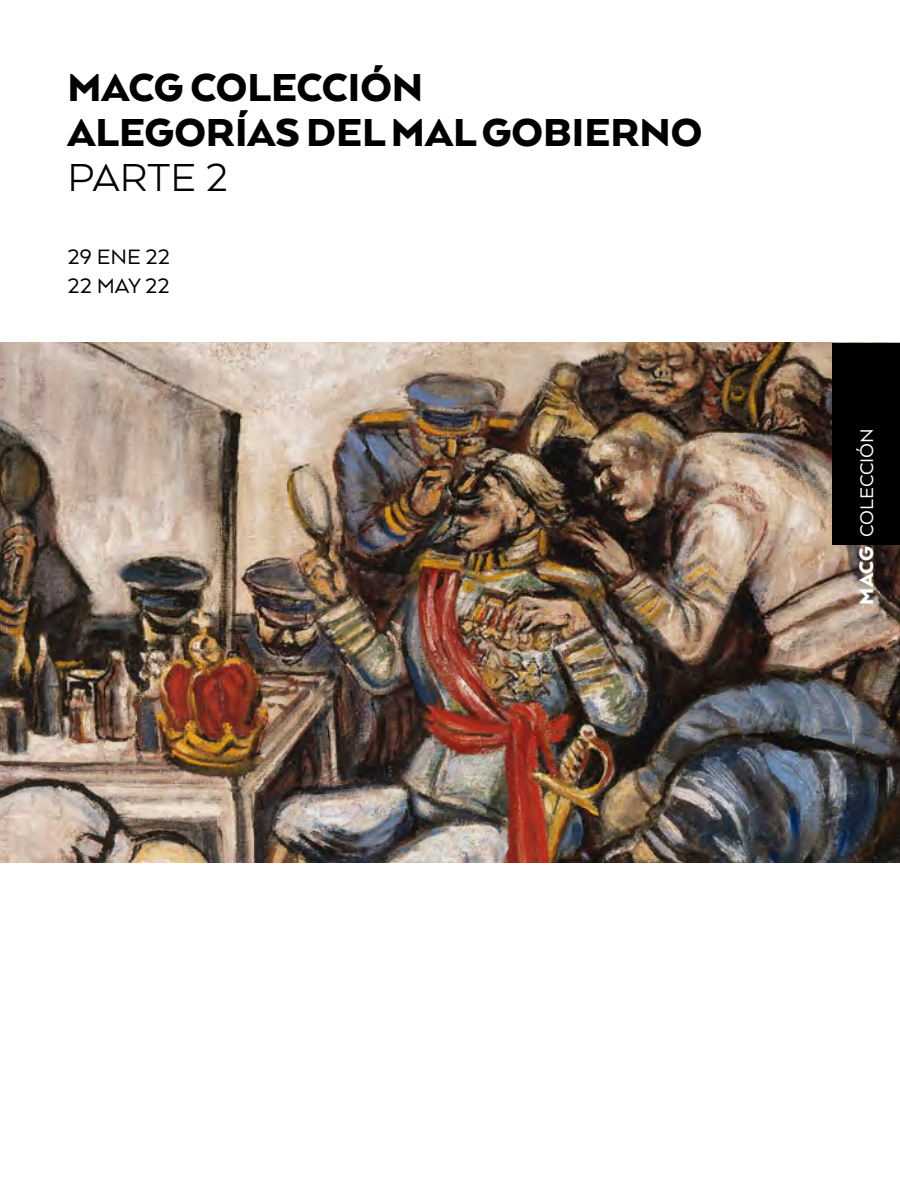
<style>
.page{position:relative;width:900px;height:1200px;background:#fff}
.page>*{position:absolute;margin:0;border:0;box-sizing:border-box;transform-origin:0 0}
.t1{font:900 45px/45px "Arquitecta";color:#000}
.t2{font:45px "Arquitecta";letter-spacing:-.005em;color:#000}
.t3{font:24px/28.8px "Arquitecta";color:#000}
.t4{font:21px "Arquitecta";color:#fff}
.s1{font-weight:900;font-size:22.5px}
</style>
<div class="page">
<img style="left:0;top:343px;width:900px;height:519px">
<div style="left:832px;top:343px;width:68px;height:202px;background:#000"></div>
<p class="t1" style="left:68px;top:64px;width:636px">MACG COLECCIÓN<br>ALEGORÍAS DEL MAL GOBIERNO</p>
<p class="t2" style="left:68px;top:150px;width:162px">PARTE 2</p>
<p class="t3" style="left:68px;top:242px;width:104px">29 ENE 22<br>22 MAY 22</p>
<p class="t4" style="left:854px;top:604px;width:178px;rotate:-90deg"><span class="s1">MACG</span> COLECCIÓN</p>
</div>
